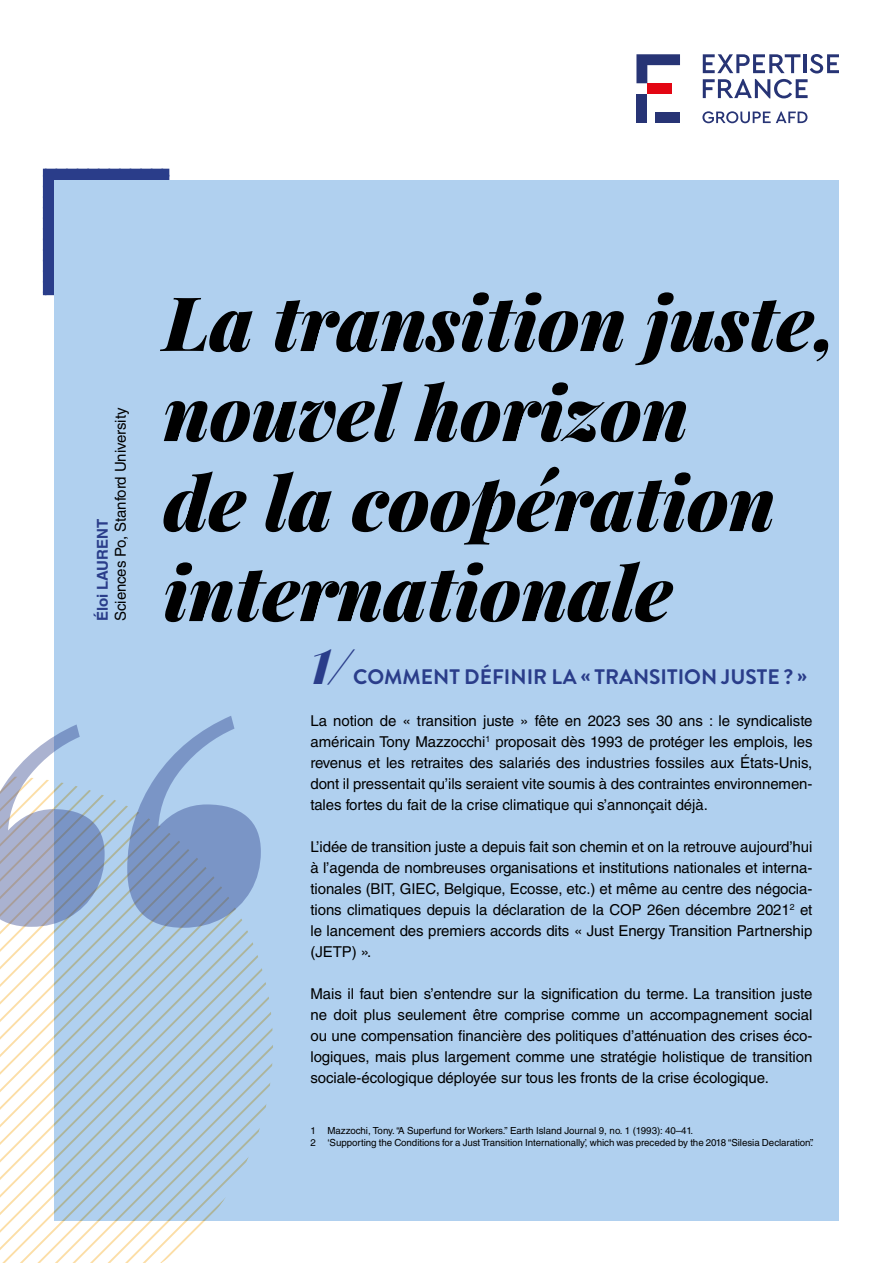
<style>
.page{position:relative;width:893px;height:1263px;background:#fff}
.page>*{position:absolute;margin:0;border:0;box-sizing:border-box;transform-origin:0 0}
.t1{font:italic 900 75px/90px "Playfair Display";color:#000}
.t2{font:italic 900 48px "Playfair Display";color:#2a3d8a}
.t3{font:700 21px "Brandon Grotesque";color:#2a3d8a}
.t4{font:15px/21px "Helvetica LT Std";letter-spacing:-.005em;color:#000;text-align:justify}
.t5{font:700 15px "Helvetica LT Std";letter-spacing:-.005em;color:#2a3d8a}
.t6{font:9.75px/11.7px "Helvetica LT Std";letter-spacing:-.005em;color:#000}
</style>
<div class="page">
<div style="left:43px;top:169px;width:126px;height:126px;background:#2a3d8a"></div>
<div style="left:54px;top:180px;width:785px;height:1040px;background:#b0d0ef"></div>
<svg style="left:0;top:716px;width:271px;height:547px"></svg>
<div style="left:636px;top:94px;width:11px;height:29px;background:#273475"></div>
<svg style="left:636px;top:54px;width:44px;height:29px"></svg>
<div style="left:655px;top:112px;width:25px;height:11px;background:#273475"></div>
<div style="left:647px;top:83px;width:25px;height:11px;background:#e30613"></div>
<svg style="left:702px;top:111px;width:105px;height:12px"></svg>
<hr style="left:803px;top:54px;width:3px;height:19px;background:#273475">
<svg style="left:703px;top:54px;width:97px;height:19px"></svg>
<svg style="left:810px;top:54px;width:29px;height:19px"></svg>
<svg style="left:703px;top:79px;width:105px;height:19px"></svg>
<p class="t4" style="left:110px;top:621px;width:215px;rotate:-90deg">Sciences Po, Stanford University</p>
<p class="t5" style="left:93px;top:621px;width:103px;rotate:-90deg">Éloi LAURENT</p>
<h1 class="t1" style="left:164px;top:270px;width:675px">La transition juste, nouvel horizon<br>de la coopération</h1>
<h1 class="t1" style="left:164px;top:540px;width:511px">internationale</h1>
<h2 class="t2" style="left:311px;top:626px;width:42px">1/</h2>
<h3 class="t3" style="left:353px;top:662px;width:455px">COMMENT DÉFINIR LA « TRANSITION JUSTE ? »</h3>
<p class="t4" style="left:310px;top:710px;width:504px">La notion de « transition juste » fête en 2023 ses 30 ans : le syndicaliste américain Tony Mazzocchi<sup>1</sup> proposait dès 1993 de protéger les emplois, les revenus et les retraites des salariés des industries fossiles aux États-Unis, dont il pressentait qu’ils seraient vite soumis à des contraintes environnemen&shy;tales fortes du fait de la crise climatique qui s’annonçait déjà.</p>
<p class="t4" style="left:310px;top:836px;width:504px">L’idée de transition juste a depuis fait son chemin et on la retrouve aujourd’hui à l’agenda de nombreuses organisations et institutions nationales et interna&shy;tionales (BIT, GIEC, Belgique, Ecosse, etc.) et même au centre des négocia&shy;tions climatiques depuis la déclaration de la COP 26en décembre 2021<sup>2</sup> et le lancement des premiers accords dits « Just Energy Transition Partnership (JETP) ».</p>
<p class="t4" style="left:310px;top:983px;width:504px">Mais il faut bien s’entendre sur la signification du terme. La transition juste ne doit plus seulement être comprise comme un accompagnement social ou une compensation financière des politiques d’atténuation des crises éco&shy;logiques, mais plus largement comme une stratégie holistique de transition sociale-écologique déployée sur tous les fronts de la crise écologique.</p>
<p class="t6" style="left:310px;top:1125px;width:504px">1 Mazzochi, Tony. “A Superfund for Workers.” Earth Island Journal 9, no. 1 (1993): 40–41.<br>2 ‘Supporting the Conditions for a Just Transition Internationally’, which was preceded by the 2018 “Silesia Declaration”.</p>
</div>
